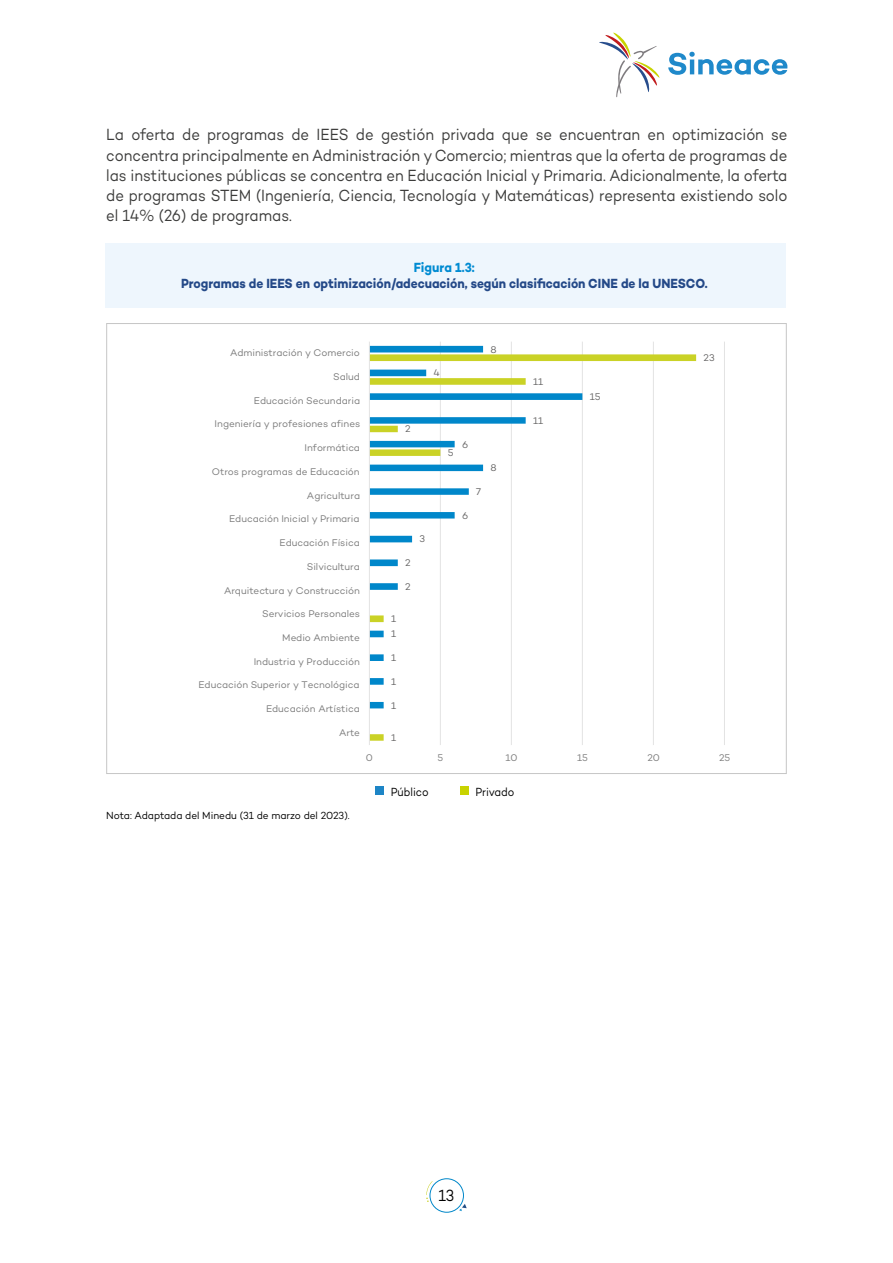
<style>
.page{position:relative;width:893px;height:1263px;background:#fff}
.page>*{position:absolute;margin:0;border:0;box-sizing:border-box;transform-origin:0 0}
.t1{font:16.5px/20.2px "Campton";letter-spacing:-.005em;color:#3c3c3b;text-align:justify;scale:.9 1}
.t2{font:16.5px "Campton";color:#000;scale:.9 1}
.t3{font:700 13.5px "Campton";letter-spacing:-.005em;color:#244988;scale:.9 1}
.t4{font:700 13.5px "Campton";color:#008bd2;scale:.9 1}
.t5{font:12px "Campton";letter-spacing:-.005em;color:#000;scale:.9 1}
.t6{font:10.5px "Campton";letter-spacing:-.005em;color:#000;scale:.95 1}
.t7{font:9.9px "Campton";letter-spacing:-.005em;color:#7b7b7b}
.t8{font:9.9px "Campton";color:#646363}
</style>
<div class="page">
<div style="left:430px;top:1178px;width:34px;height:34px;border:1px solid #0087c9;border-radius:50%"></div>
<svg style="left:459px;top:1204px;width:8px;height:7px"></svg>
<svg style="left:426px;top:1181px;width:7px;height:21px"></svg>
<svg style="left:668px;top:52px;width:119px;height:23px"></svg>
<svg style="left:599px;top:32px;width:61px;height:65px"></svg>
<div style="left:106px;top:243px;width:680px;height:65px;background:#eef6fd"></div>
<svg style="left:369px;top:341px;width:356px;height:404px"></svg>
<div style="left:375px;top:786px;width:9px;height:9px;background:#1d85c6"></div>
<div style="left:460px;top:786px;width:8px;height:9px;background:#c8d300"></div>
<p class="t1" style="left:106px;top:124px;width:758px">La oferta de programas de IEES de gestión privada que se encuentran en optimización se concentra principalmente en Administración y Comercio; mientras que la oferta de programas de las instituciones públicas se concentra en Educación Inicial y Primaria. Adicionalmente, la oferta de programas STEM (Ingeniería, Ciencia, Tecnología y Matemáticas) representa existiendo solo el 14% (26) de programas.</p>
<p class="t4" style="left:414px;top:259px;width:69px">Figura 1.3:</p>
<p class="t3" style="left:181px;top:275px;width:586px">Programas de IEES en optimización/adecuación, según clasificación CINE de la UNESCO.</p>
<p class="t7" style="left:230px;top:347px;width:131px">Administración y Comercio</p>
<p class="t8" style="left:490px;top:343px;width:8px">8</p>
<p class="t8" style="left:703px;top:352px;width:13px">23</p>
<p class="t7" style="left:333px;top:370px;width:28px">Salud</p>
<p class="t8" style="left:434px;top:367px;width:8px">4</p>
<p class="t8" style="left:533px;top:375px;width:12px">11</p>
<p class="t7" style="left:254px;top:394px;width:108px">Educación Secundaria</p>
<p class="t8" style="left:590px;top:390px;width:12px">15</p>
<p class="t7" style="left:215px;top:418px;width:147px">Ingeniería y profesiones afines</p>
<p class="t8" style="left:405px;top:423px;width:7px">2</p>
<p class="t8" style="left:533px;top:414px;width:12px">11</p>
<p class="t7" style="left:305px;top:441px;width:57px">Informática</p>
<p class="t8" style="left:448px;top:446px;width:7px">5</p>
<p class="t8" style="left:462px;top:438px;width:8px">6</p>
<p class="t7" style="left:212px;top:465px;width:149px">Otros programas de Educación</p>
<p class="t8" style="left:490px;top:462px;width:8px">8</p>
<p class="t7" style="left:307px;top:489px;width:55px">Agricultura</p>
<p class="t8" style="left:476px;top:485px;width:6px">7</p>
<p class="t7" style="left:229px;top:513px;width:132px">Educación Inicial y Primaria</p>
<p class="t8" style="left:462px;top:509px;width:8px">6</p>
<p class="t7" style="left:280px;top:536px;width:82px">Educación Física</p>
<p class="t8" style="left:419px;top:533px;width:7px">3</p>
<p class="t7" style="left:307px;top:560px;width:55px">Silvicultura</p>
<p class="t8" style="left:405px;top:557px;width:7px">2</p>
<p class="t7" style="left:224px;top:584px;width:137px">Arquitectura y Construcción</p>
<p class="t8" style="left:405px;top:580px;width:7px">2</p>
<p class="t7" style="left:262px;top:608px;width:99px">Servicios Personales</p>
<p class="t8" style="left:391px;top:613px;width:7px">1</p>
<p class="t7" style="left:282px;top:631px;width:79px">Medio Ambiente</p>
<p class="t8" style="left:391px;top:628px;width:7px">1</p>
<p class="t7" style="left:254px;top:655px;width:108px">Industria y Producción</p>
<p class="t8" style="left:391px;top:652px;width:7px">1</p>
<p class="t7" style="left:198px;top:679px;width:163px">Educación Superior y Tecnológica</p>
<p class="t8" style="left:391px;top:675px;width:7px">1</p>
<p class="t7" style="left:266px;top:703px;width:95px">Educación Artística</p>
<p class="t8" style="left:391px;top:699px;width:7px">1</p>
<p class="t7" style="left:339px;top:726px;width:22px">Arte</p>
<p class="t8" style="left:391px;top:731px;width:7px">1</p>
<p class="t7" style="left:366px;top:752px;width:9px">0</p>
<p class="t7" style="left:438px;top:752px;width:7px">5</p>
<p class="t7" style="left:505px;top:752px;width:14px">10</p>
<p class="t7" style="left:577px;top:752px;width:12px">15</p>
<p class="t7" style="left:647px;top:752px;width:14px">20</p>
<p class="t7" style="left:719px;top:752px;width:13px">25</p>
<p class="t6" style="left:106px;top:809px;width:258px">Nota: Adaptada del Minedu (31 de marzo del 2023).</p>
<p class="t5" style="left:391px;top:784px;width:44px">Público</p>
<p class="t5" style="left:475px;top:784px;width:45px">Privado</p>
<p class="t2" style="left:438px;top:1185px;width:19px">13</p>
</div>
